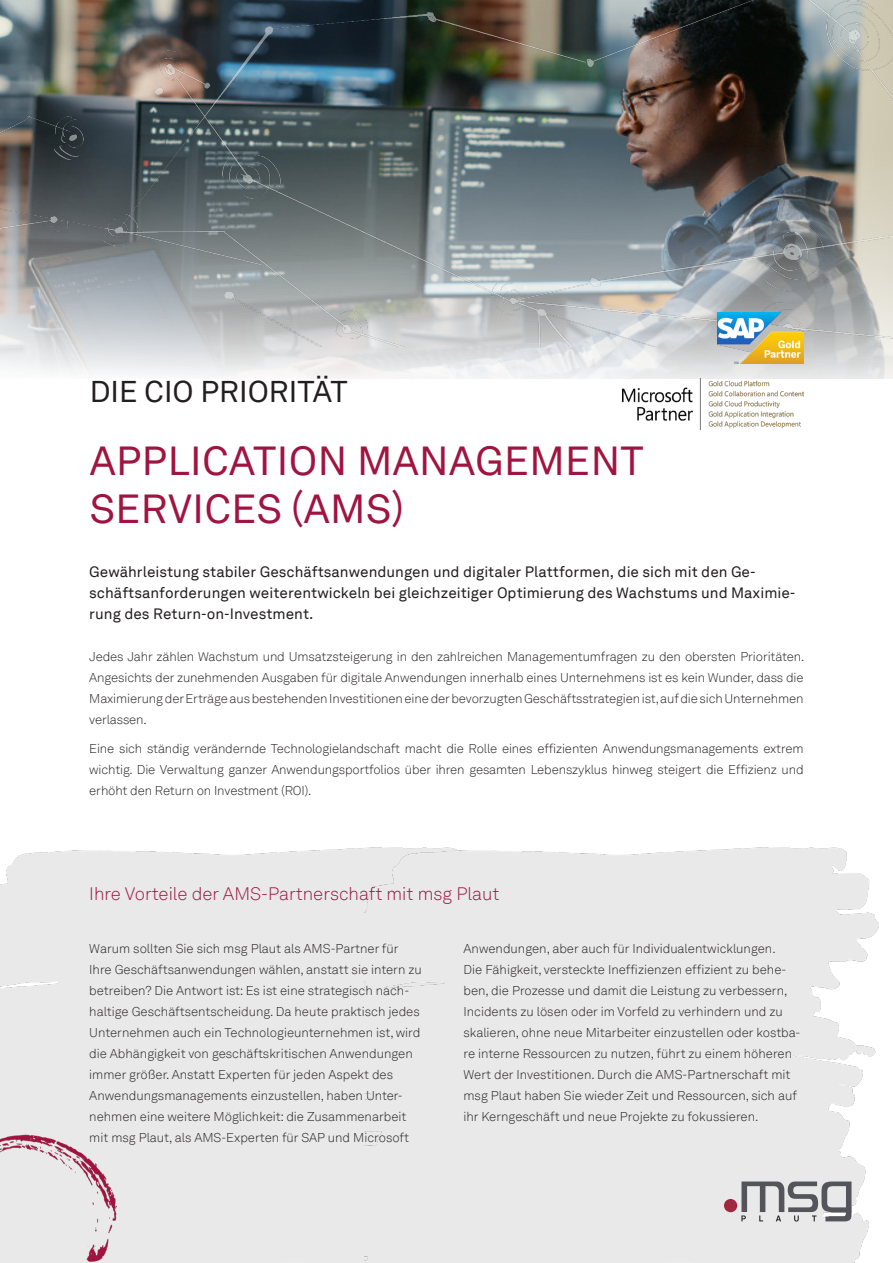
<style>
.page{position:relative;width:893px;height:1263px;background:#fff}
.page>*{position:absolute;margin:0;border:0;box-sizing:border-box;transform-origin:0 0}
.Headline_32pt{font:40.5px/48px "Akkurat LLTT";letter-spacing:.01em;color:#a01441}
.Subheadline_21pt{font:30px "Akkurat LLTT";color:#231f20}
.Zwischenüberschrift{font:300 18px "Akkurat LLTT";color:#a01441}
.Anleser_10pt{font:15px/21px "Akkurat LLTT";color:#231f20}
.Text_10pt{font:300 12.75px/21px "Akkurat LLTT";color:#231f20;text-align:justify}
</style>
<div class="page">
<div style="left:365px;top:848px;width:513px;height:415px;background:#e9e9e9"></div>
<img style="left:0;top:0;width:893px;height:346px">
<div style="left:724px;top:1199px;width:13px;height:13px;background:#a22842;border-radius:50%"></div>
<svg style="left:741px;top:1181px;width:110px;height:40px;background:#acacae"></svg>
<img style="left:717px;top:313px;width:87px;height:51px">
<img style="left:622px;top:379px;width:182px;height:51px">
<img style="left:0;top:1129px;width:117px;height:134px">
<p class="Subheadline_21pt" style="left:90px;top:369px;width:259px">DIE CIO PRIORITÄT</p>
<p class="Headline_32pt" style="left:90px;top:435px;width:555px">APPLICATION MANAGEMENT<br>SERVICES (AMS)</p>
<p class="Anleser_10pt" style="left:89px;top:560px;width:708px">Gewährleistung stabiler Geschäftsanwendungen und digitaler Plattformen, die sich mit den Ge&shy;schäftsanforderungen weiterentwickeln bei gleichzeitiger Optimierung des Wachstums und Maximie&shy;rung des Return-on-Investment.</p>
<p class="Text_10pt" style="left:89px;top:646px;width:717px">Jedes Jahr zählen Wachstum und Umsatzsteigerung in den zahlreichen Managementumfragen zu den obersten Prioritäten.<br>Angesichts der zunehmenden Ausgaben für digitale Anwendungen innerhalb eines Unternehmens ist es kein Wunder, dass die Maximierung der Erträge aus bestehenden Investitionen eine der bevorzugten Geschäftsstrategien ist, auf die sich Unternehmen verlassen.</p>
<p class="Text_10pt" style="left:89px;top:738px;width:716px">Eine sich ständig verändernde Technologielandschaft macht die Rolle eines effizienten Anwendungsmanagements extrem wichtig. Die Verwaltung ganzer Anwendungsportfolios über ihren gesamten Lebenszyklus hinweg steigert die Effizienz und erhöht den Return on Investment (ROI).</p>
<p class="Zwischenüberschrift" style="left:89px;top:881px;width:412px">Ihre Vorteile der AMS-Partnerschaft mit msg Plaut</p>
<p class="Text_10pt" style="left:89px;top:937px;width:334px;text-align:left">Warum sollten Sie sich msg Plaut als AMS-Partner für Ihre Geschäftsanwendungen wählen, anstatt sie intern zu betreiben? Die Antwort ist: Es ist eine strategisch nach&shy;haltige Geschäftsentscheidung. Da heute praktisch jedes Unternehmen auch ein Technologieunternehmen ist, wird die Abhängigkeit von geschäftskritischen Anwendungen immer größer. Anstatt Experten für jeden Aspekt des Anwendungsmanagements einzustellen, haben Unter&shy;nehmen eine weitere Möglichkeit: die Zusammenarbeit mit msg Plaut, als AMS-Experten für SAP und Microsoft</p>
<p class="Text_10pt" style="left:463px;top:937px;width:338px;text-align:left">Anwendungen, aber auch für Individualentwicklungen.<br>Die Fähigkeit, versteckte Ineffizienzen effizient zu behe&shy;ben, die Prozesse und damit die Leistung zu verbessern, Incidents zu lösen oder im Vorfeld zu verhindern und zu skalieren, ohne neue Mitarbeiter einzustellen oder kostba&shy;re interne Ressourcen zu nutzen, führt zu einem höheren Wert der Investitionen. Durch die AMS-Partnerschaft mit msg Plaut haben Sie wieder Zeit und Ressourcen, sich auf ihr Kerngeschäft und neue Projekte zu fokussieren.</p>
</div>
